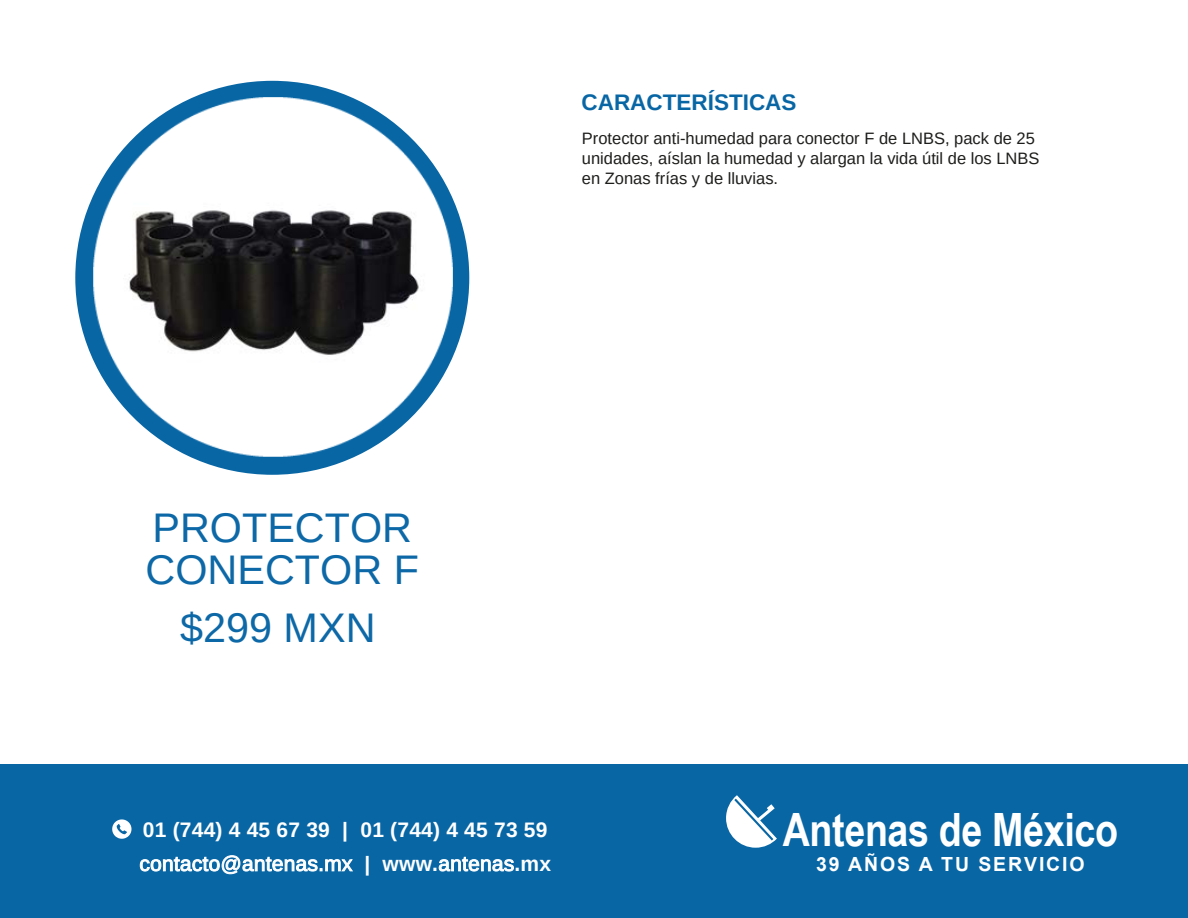
<style>
.page{position:relative;width:1188px;height:918px;background:#fff}
.page>*{position:absolute;margin:0;border:0;box-sizing:border-box;transform-origin:0 0}
.t1{font:700 45.9px "Arial Narrow";letter-spacing:-.01em;color:#fff}
.t2{font:41.4px/41.4px "Arimo";color:#0d68a7}
.t3{font:700 22.5px "Arimo";color:#0866a5}
.t4{font:700 21px/33.8px "Arimo";letter-spacing:.01em;color:#fff}
.t5{font:700 19.5px "Arial";letter-spacing:.095em;color:#fff}
.t6{font:16.5px/19.8px "Arimo";color:#1d1d1b}
.s1{font-weight:400}
</style>
<div class="page">
<div style="left:75px;top:81px;width:394px;height:394px;background:#0866a5;border-radius:50%"></div>
<img style="left:75px;top:97px;width:395px;height:362px">
<div style="left:0;top:765px;width:1187px;height:152px;background:#0866a5"></div>
<svg style="left:726px;top:795px;width:51px;height:53px"></svg>
<svg style="left:112px;top:819px;width:19px;height:20px"></svg>
<h3 class="t3" style="left:582px;top:86px;width:216px">CARACTERÍSTICAS</h3>
<p class="t6" style="left:582px;top:129px;width:459px">Protector anti-humedad para conector F de LNBS, pack de 25 unidades, aíslan la humedad y alargan la vida útil de los LNBS en Zonas frías y de lluvias.</p>
<h2 class="t2" style="left:146px;top:507px;width:275px">PROTECTOR<br>CONECTOR F</h2>
<h2 class="t2" style="left:180px;top:607px;width:197px">$299 MXN</h2>
<p class="t4" style="left:139px;top:813px;width:413px">01 (744) 4 45 67 39 | 01 (744) 4 45 73 59 <span class="s1">contacto@antenas.mx</span> | www.<span class="s1">antenas</span>.mx</p>
<h1 class="t1" style="left:783px;top:795px;width:337px">Antenas de México</h1>
<p class="t5" style="left:816px;top:852px;width:270px">39 AÑOS A TU SERVICIO</p>
</div>
